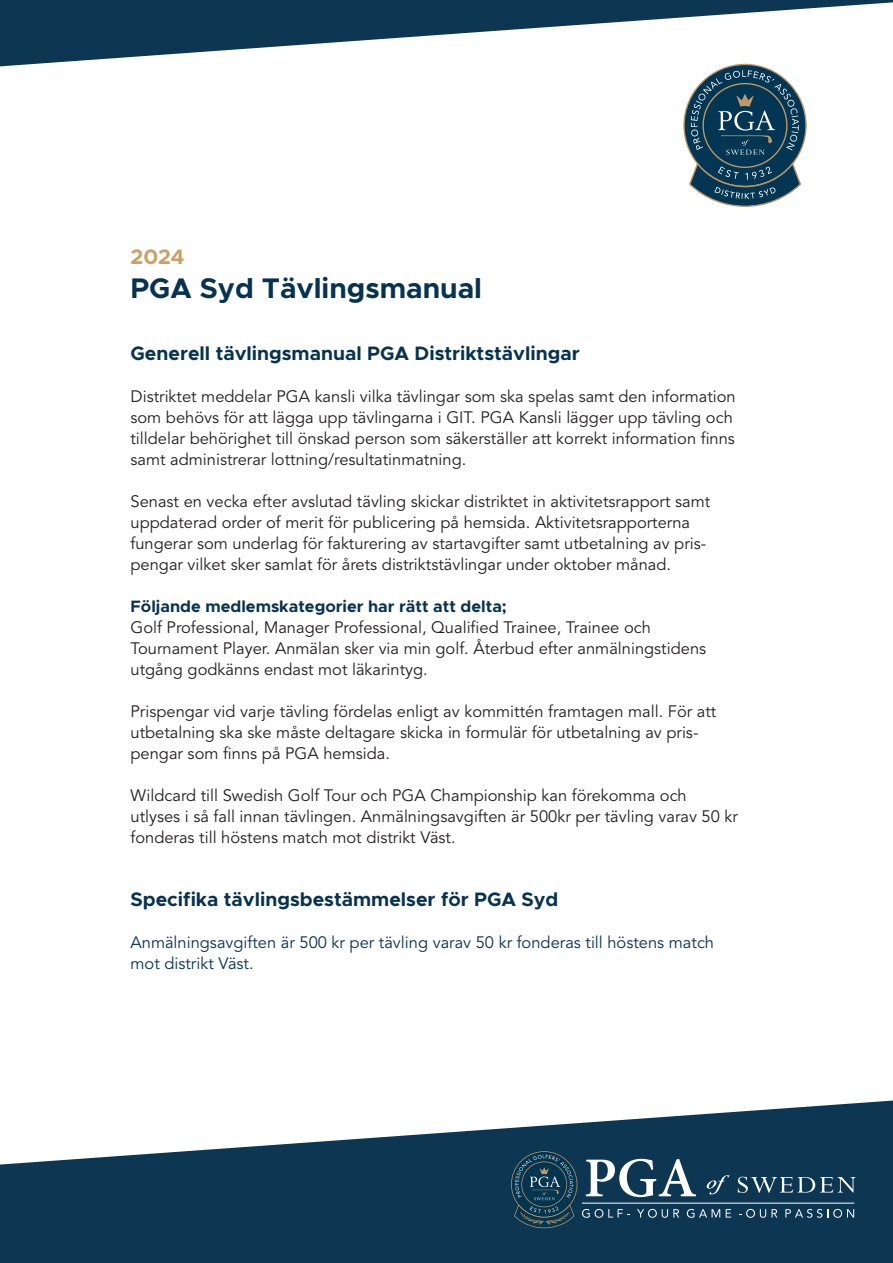
<style>
.page{position:relative;width:893px;height:1263px;background:#fff}
.page>*{position:absolute;margin:0;border:0;box-sizing:border-box;transform-origin:0 0}
.t1{font:700 28.5px "Metropolis";color:#073351}
.t2{font:700 21px "Metropolis";color:#caa268}
.t3{font:700 19.5px "Metropolis";color:#073351}
.t4{font:16.5px/21px "Avenir";color:#231f20}
.t5{font:16.5px "Avenir";color:#073351}
.t6{font:700 16.5px "Metropolis";color:#073351}
</style>
<div class="page">
<svg style="left:0;top:1100px;width:893px;height:163px;fill:#0d3652"></svg>
<svg style="left:739px;top:1209px;width:27px;height:9px"></svg>
<svg style="left:772px;top:1209px;width:5px;height:8px"></svg>
<svg style="left:785px;top:1209px;width:69px;height:9px"></svg>
<svg style="left:738px;top:1176px;width:118px;height:17px;background:#416177"></svg>
<svg style="left:511px;top:1151px;width:220px;height:77px;background:#2e5168"></svg>
<svg style="left:0;top:0;width:893px;height:66px;fill:#0d3652"></svg>
<svg style="left:683px;top:64px;width:124px;height:143px"></svg>
<p class="t2" style="left:130px;top:243px;width:56px">2024</p>
<p class="t1" style="left:130px;top:270px;width:353px">PGA Syd Tävlingsmanual</p>
<p class="t3" style="left:130px;top:341px;width:451px">Generell tävlingsmanual PGA Distriktstävlingar</p>
<p class="t4" style="left:130px;top:386px;width:607px">Distriktet meddelar PGA kansli vilka tävlingar som ska spelas samt den information som behövs för att lägga upp tävlingarna i GIT. PGA Kansli lägger upp tävling och tilldelar behörighet till önskad person som säkerställer att korrekt information finns samt administrerar lottning/resultatinmatning.</p>
<p class="t4" style="left:130px;top:491px;width:581px">Senast en vecka efter avslutad tävling skickar distriktet in aktivitetsrapport samt uppdaterad order of merit för publicering på hemsida. Aktivitetsrapporterna</p>
<p class="t4" style="left:130px;top:533px;width:577px">fungerar som underlag för fakturering av startavgifter samt utbetalning av pris&shy;pengar vilket sker samlat för årets distriktstävlingar under oktober månad.</p>
<p class="t6" style="left:130px;top:596px;width:378px">Följande medlemskategorier har rätt att delta;</p>
<p class="t4" style="left:130px;top:617px;width:522px">Golf Professional, Manager Professional, Qualified Trainee, Trainee och</p>
<p class="t4" style="left:130px;top:638px;width:577px">Tournament Player. Anmälan sker via min golf. Återbud efter anmälningstidens utgång godkänns endast mot läkarintyg.</p>
<p class="t4" style="left:130px;top:701px;width:587px">Prispengar vid varje tävling fördelas enligt av kommittén framtagen mall. För att utbetalning ska ske måste deltagare skicka in formulär för utbetalning av pris-</p>
<p class="t4" style="left:130px;top:743px;width:261px">pengar som finns på PGA hemsida.</p>
<p class="t4" style="left:130px;top:785px;width:558px">Wildcard till Swedish Golf Tour och PGA Championship kan förekomma och</p>
<p class="t4" style="left:130px;top:806px;width:609px">utlyses i så fall innan tävlingen. Anmälningsavgiften är 500kr per tävling varav 50 kr fonderas till höstens match mot distrikt Väst.</p>
<p class="t3" style="left:130px;top:887px;width:429px">Specifika tävlingsbestämmelser för PGA Syd</p>
<p class="t5" style="left:130px;top:930px;width:585px">Anmälningsavgiften är 500 kr per tävling varav 50 kr fonderas till höstens match</p>
<p class="t5" style="left:130px;top:951px;width:125px">mot distrikt Väst.</p>
</div>
